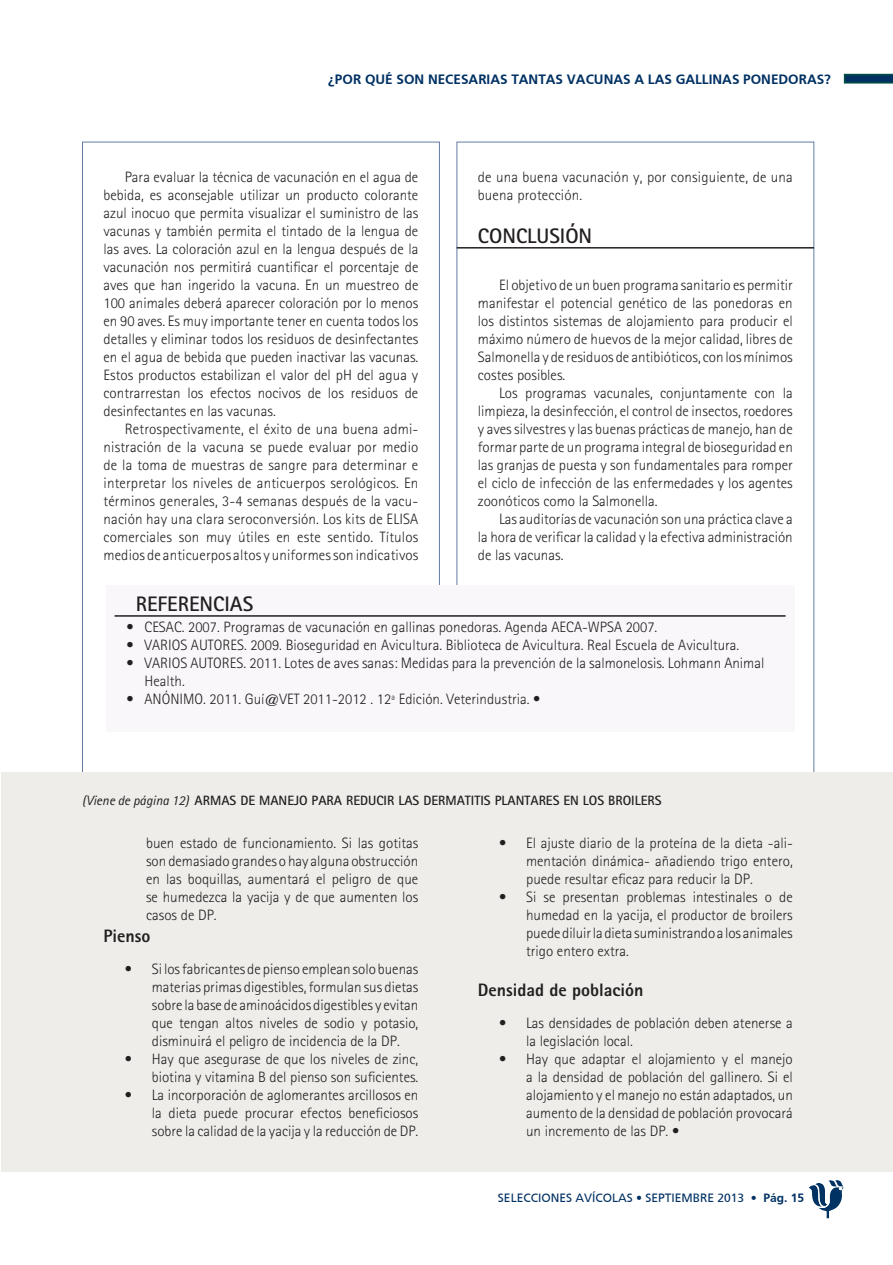
<style>
.page{position:relative;width:893px;height:1265px;background:#fff}
.page>*{position:absolute;margin:0;border:0;box-sizing:border-box;transform-origin:0 0}
.APARTADOS{font:700 21px "Rotis Sans Serif";color:#231f20}
.sub-apartado{font:800 18px "Rotis Sans Serif";color:#231f20}
.CUERPO_TEXTO{font:300 15px/18px "Rotis Sans Serif";color:#231f20;text-align:justify}
.PIE_DE_FOTO{font:700 13.5px "Rotis Sans Serif";color:#231f20}
.t1{font:700 13.5px "Frutiger 45";color:#003163}
.t2{font:500 12px "Frutiger Roman";color:#003163}
.s1{font-weight:400;font-style:italic}
.s2{font-family:"Frutiger";font-weight:700}
</style>
<div class="page">
<div style="left:82px;top:142px;width:357px;height:1029px;background:#fff;border:1px solid #627ca4"></div>
<svg style="left:843px;top:74px;width:50px;height:10px"></svg>
<img style="left:828px;top:1180px;width:15px;height:6px">
<div style="left:97px;top:585px;width:691px;height:186px;background:#fff"></div>
<div style="left:1px;top:771px;width:892px;height:400px;background:#eeedea"></div>
<hr style="left:456px;top:247px;width:358px;height:1px;background:#231f20">
<div style="left:106px;top:585px;width:688px;height:146px;background:#faf7fa"></div>
<hr style="left:114px;top:615px;width:671px;height:1px;background:#231f20">
<p class="t1" style="left:328px;top:71px;width:504px">¿POR QUÉ SON NECESARIAS TANTAS VACUNAS A LAS GALLINAS PONEDORAS?</p>
<p class="CUERPO_TEXTO" style="left:103px;top:167px;width:316px;text-indent:21px">Para evaluar la técnica de vacunación en el agua de bebida, es aconsejable utilizar un producto colorante azul inocuo que permita visualizar el suministro de las vacunas y también permita el tintado de la lengua de las aves. La coloración azul en la lengua después de la vacunación nos permitirá cuantificar el porcentaje de aves que han ingerido la vacuna. En un muestreo de 100 animales deberá aparecer coloración por lo menos en 90 aves. Es muy importante tener en cuenta todos los detalles y eliminar todos los residuos de desinfectantes en el agua de bebida que pueden inactivar las vacunas.<br>Estos productos estabilizan el valor del pH del agua y contrarrestan los efectos nocivos de los residuos de desinfectantes en las vacunas.</p>
<p class="CUERPO_TEXTO" style="left:103px;top:419px;width:316px;text-indent:21px">Retrospectivamente, el éxito de una buena admi&shy;nistración de la vacuna se puede evaluar por medio de la toma de muestras de sangre para determinar e interpretar los niveles de anticuerpos serológicos. En términos generales, 3-4 semanas después de la vacu&shy;nación hay una clara seroconversión. Los kits de ELISA comerciales son muy útiles en este sentido. Títulos medios de anticuerpos altos y uniformes son indicativos</p>
<p class="CUERPO_TEXTO" style="left:478px;top:167px;width:316px">de una buena vacunación y, por consiguiente, de una buena protección.</p>
<p class="APARTADOS" style="left:478px;top:222px;width:116px">CONCLUSIÓN</p>
<p class="CUERPO_TEXTO" style="left:478px;top:275px;width:316px;text-indent:21px">El objetivo de un buen programa sanitario es permitir manifestar el potencial genético de las ponedoras en los distintos sistemas de alojamiento para producir el máximo número de huevos de la mejor calidad, libres de Salmonella y de residuos de antibióticos, con los mínimos costes posibles.</p>
<p class="CUERPO_TEXTO" style="left:478px;top:383px;width:316px;text-indent:21px">Los programas vacunales, conjuntamente con la limpieza, la desinfección, el control de insectos, roedores y aves silvestres y las buenas prácticas de manejo, han de formar parte de un programa integral de bioseguridad en las granjas de puesta y son fundamentales para romper el ciclo de infección de las enfermedades y los agentes zoonóticos como la Salmonella.</p>
<p class="CUERPO_TEXTO" style="left:478px;top:509px;width:316px;text-indent:21px">Las auditorías de vacunación son una práctica clave a la hora de verificar la calidad y la efectiva administración de las vacunas.</p>
<p class="APARTADOS" style="left:136px;top:590px;width:119px">REFERENCIAS</p>
<p class="CUERPO_TEXTO" style="left:126px;top:617px;width:532px">• CESAC. 2007. Programas de vacunación en gallinas ponedoras. Agenda AECA-WPSA 2007.</p>
<p class="CUERPO_TEXTO" style="left:126px;top:635px;width:614px">• VARIOS AUTORES. 2009. Bioseguridad en Avicultura. Biblioteca de Avicultura. Real Escuela de Avicultura.</p>
<p class="CUERPO_TEXTO" style="left:144px;top:653px;width:621px;text-indent:-18px">• VARIOS AUTORES. 2011. Lotes de aves sanas: Medidas para la prevención de la salmonelosis. Lohmann Animal<br>Health.</p>
<p class="CUERPO_TEXTO" style="left:126px;top:689px;width:415px">• ANÓNIMO. 2011. Guí@VET 2011-2012 . 12ª Edición. Veterindustria. •</p>
<p class="PIE_DE_FOTO" style="left:82px;top:791px;width:580px"><span class="s1">(Viene de página 12)</span> ARMAS DE MANEJO PARA REDUCIR LAS DERMATITIS PLANTARES EN LOS BROILERS</p>
<p class="CUERPO_TEXTO" style="left:146px;top:833px;width:274px">buen estado de funcionamiento. Si las gotitas son demasiado grandes o hay alguna obstrucción en las boquillas, aumentará el peligro de que se humedezca la yacija y de que aumenten los casos de DP.</p>
<p class="sub-apartado" style="left:103px;top:923px;width:48px">Pienso</p>
<p class="CUERPO_TEXTO" style="left:152px;top:959px;width:268px;text-indent:-27px">• Si los fabricantes de pienso emplean solo buenas materias primas digestibles, formulan sus dietas sobre la base de aminoácidos digestibles y evitan que tengan altos niveles de sodio y potasio, disminuirá el peligro de incidencia de la DP.</p>
<p class="CUERPO_TEXTO" style="left:125px;top:1049px;width:295px;text-align:right">• Hay que asegurase de que los niveles de zinc, biotina y vitamina B del pienso son suficientes.</p>
<p class="CUERPO_TEXTO" style="left:152px;top:1085px;width:268px;text-indent:-27px">• La incorporación de aglomerantes arcillosos en la dieta puede procurar efectos beneficiosos sobre la calidad de la yacija y la reducción de DP.</p>
<p class="CUERPO_TEXTO" style="left:526px;top:833px;width:268px;text-indent:-27px">• El ajuste diario de la proteína de la dieta -ali&shy;mentación dinámica- añadiendo trigo entero, puede resultar eficaz para reducir la DP.</p>
<p class="CUERPO_TEXTO" style="left:526px;top:887px;width:268px;text-indent:-27px">• Si se presentan problemas intestinales o de humedad en la yacija, el productor de broilers puede diluir la dieta suministrando a los animales trigo entero extra.</p>
<p class="sub-apartado" style="left:478px;top:977px;width:167px">Densidad de población</p>
<p class="CUERPO_TEXTO" style="left:526px;top:1013px;width:268px;text-indent:-27px">• Las densidades de población deben atenerse a la legislación local.</p>
<p class="CUERPO_TEXTO" style="left:526px;top:1049px;width:268px;text-indent:-27px">• Hay que adaptar el alojamiento y el manejo a la densidad de población del gallinero. Si el alojamiento y el manejo no están adaptados, un aumento de la densidad de población provocará un incremento de las DP. •</p>
<p class="t2" style="left:498px;top:1190px;width:308px">SELECCIONES AVÍCOLAS • SEPTIEMBRE 2013 <span class="s2">• Pág. 15</span></p>
</div>
